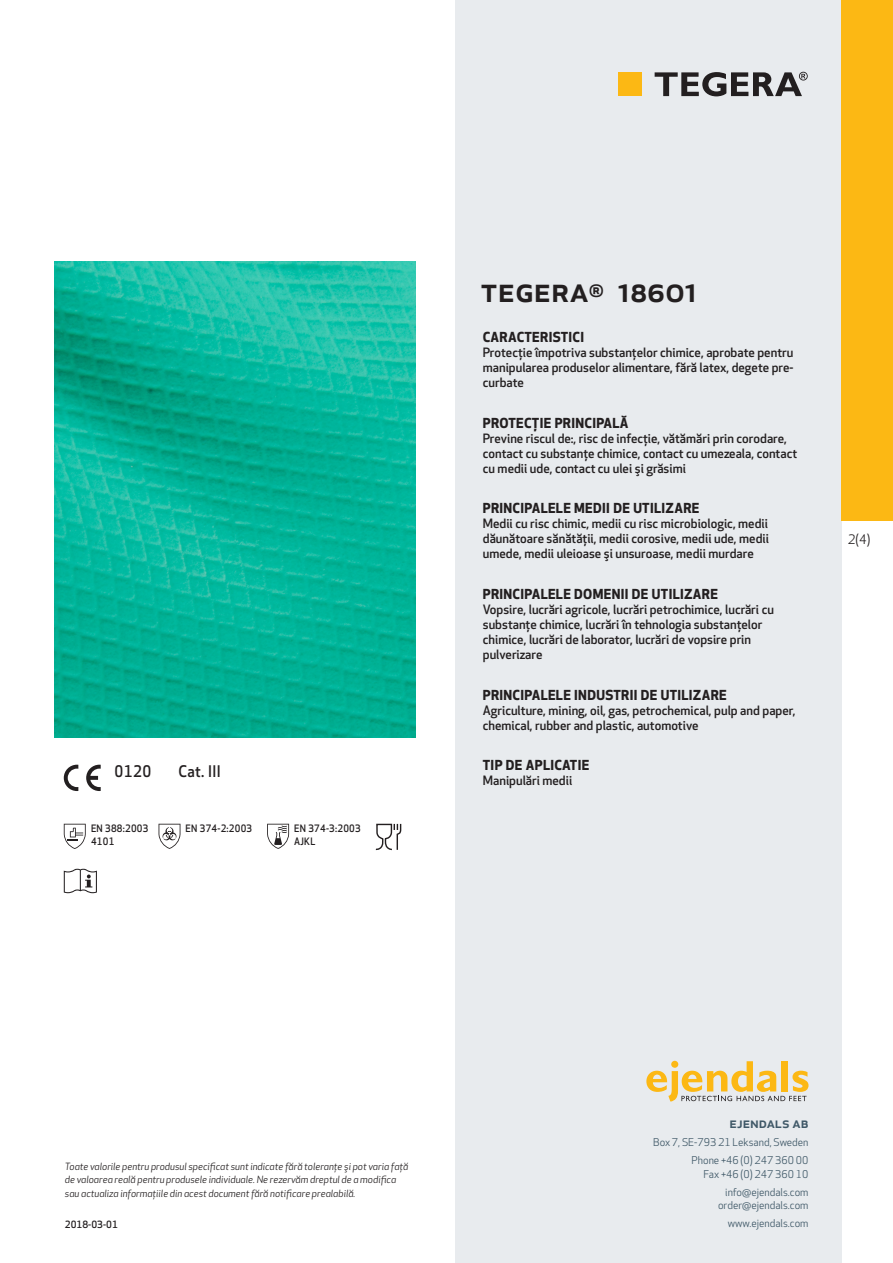
<style>
.page{position:relative;width:893px;height:1263px;background:#fff}
.page>*{position:absolute;margin:0;border:0;box-sizing:border-box;transform-origin:0 0}
.prodname{font:500 34.5px "Apex New";color:#231f20}
.Artikel{font:500 15.6px "Apex New";letter-spacing:.025em;color:#231f20;scale:.95 1}
.t1{font:500 15px "Apex New";color:#405968}
.Funktion_body{font:700 13.5px "Apex New";letter-spacing:.025em;color:#231f20}
.t2{font:12.75px "Apex New";color:#231f20}
.Funktion_body-2{font:500 12.6px/15px "Apex New";color:#231f20}
.t3{font:10.5px/18px "Apex New";color:#405968;text-align:right}
.Artikel-2{font:500 10.05px/13.2px "Apex New";letter-spacing:.025em;color:#231f20;scale:.95 1}
.t4{font:italic 9.75px/13.5px "Apex New";color:#231f20}
.Sidfot_datum{font:500 9.75px "Apex New";color:#231f20}
</style>
<div class="page">
<div style="left:455px;top:0;width:387px;height:1263px;background:#e8ebee"></div>
<svg style="left:646px;top:1061px;width:162px;height:40px"></svg>
<div style="left:842px;top:0;width:51px;height:520px;background:#fcb814"></div>
<div style="left:618px;top:72px;width:24px;height:24px;background:#fcb814"></div>
<svg style="left:655px;top:72px;width:153px;height:24px"></svg>
<svg style="left:86px;top:765px;width:15px;height:26px"></svg>
<svg style="left:64px;top:765px;width:14px;height:26px"></svg>
<svg style="left:64px;top:824px;width:22px;height:25px"></svg>
<svg style="left:159px;top:824px;width:21px;height:25px"></svg>
<svg style="left:267px;top:824px;width:22px;height:25px"></svg>
<svg style="left:376px;top:824px;width:25px;height:26px"></svg>
<svg style="left:64px;top:869px;width:33px;height:24px"></svg>
<img style="left:54px;top:261px;width:361px;height:477px">
<p class="Artikel" style="left:115px;top:761px;width:40px">0120</p>
<p class="Artikel" style="left:178px;top:761px;width:46px">Cat. III</p>
<p class="Artikel-2" style="left:91px;top:821px;width:62px">EN 388:2003<br>4101</p>
<p class="Artikel-2" style="left:186px;top:821px;width:72px">EN 374-2:2003</p>
<p class="Artikel-2" style="left:294px;top:821px;width:72px">EN 374-3:2003<br>AJKL</p>
<p class="prodname" style="left:480px;top:266px;width:218px">TEGERA<sup>®</sup> 18601</p>
<p class="Funktion_body" style="left:483px;top:327px;width:103px">CARACTERISTICI</p>
<p class="Funktion_body-2" style="left:483px;top:345px;width:312px;text-align:justify">Protecţie împotriva substanţelor chimice, aprobate pentru manipularea produselor alimentare, fără latex, degete pre&shy;curbate</p>
<p class="Funktion_body" style="left:483px;top:413px;width:147px">PROTECŢIE PRINCIPALĂ</p>
<p class="Funktion_body-2" style="left:483px;top:430px;width:316px">Previne riscul de:, risc de infecţie, vătămări prin corodare, contact cu substanţe chimice, contact cu umezeala, contact cu medii ude, contact cu ulei şi grăsimi</p>
<p class="Funktion_body" style="left:483px;top:498px;width:218px">PRINCIPALELE MEDII DE UTILIZARE</p>
<p class="Funktion_body-2" style="left:483px;top:516px;width:288px;text-align:justify">Medii cu risc chimic, medii cu risc microbiologic, medii dăunătoare sănătăţii, medii corosive, medii ude, medii umede, medii uleioase şi unsuroase, medii murdare</p>
<p class="Funktion_body" style="left:483px;top:584px;width:237px">PRINCIPALELE DOMENII DE UTILIZARE</p>
<p class="Funktion_body-2" style="left:483px;top:601px;width:293px">Vopsire, lucrări agricole, lucrări petrochimice, lucrări cu substanţe chimice, lucrări în tehnologia substanţelor chimice, lucrări de laborator, lucrări de vopsire prin pulverizare</p>
<p class="Funktion_body" style="left:483px;top:685px;width:245px">PRINCIPALELE INDUSTRII DE UTILIZARE</p>
<p class="Funktion_body-2" style="left:483px;top:702px;width:314px">Agriculture, mining, oil, gas, petrochemical, pulp and paper, chemical, rubber and plastic, automotive</p>
<p class="Funktion_body" style="left:483px;top:755px;width:108px">TIP DE APLICATIE</p>
<p class="Funktion_body-2" style="left:483px;top:773px;width:91px">Manipulări medii</p>
<p class="t2" style="left:848px;top:531px;width:24px">2(4)</p>
<p class="t4" style="left:65px;top:1159px;width:345px">Toate valorile pentru produsul specificat sunt indicate fără toleranţe şi pot varia faţă de valoarea reală pentru produsele individuale. Ne rezervăm dreptul de a modifica sau actualiza informaţiile din acest document fără notificare prealabilă.</p>
<p class="Sidfot_datum" style="left:65px;top:1218px;width:54px">2018-03-01</p>
<p class="t1" style="left:729px;top:1113px;width:80px">ejendals ab</p>
<p class="t3" style="left:653px;top:1133px;width:157px">Box 7, SE-793 21 Leksand, Sweden<br>Phone +46 (0) 247 360 00</p>
<p class="t3" style="left:703px;top:1165px;width:107px">Fax +46 (0) 247 360 10 info@ejendals.com</p>
<p class="t3" style="left:718px;top:1196px;width:92px">order@ejendals.com</p>
<p class="t3" style="left:728px;top:1215px;width:82px">www.ejendals.com</p>
</div>
